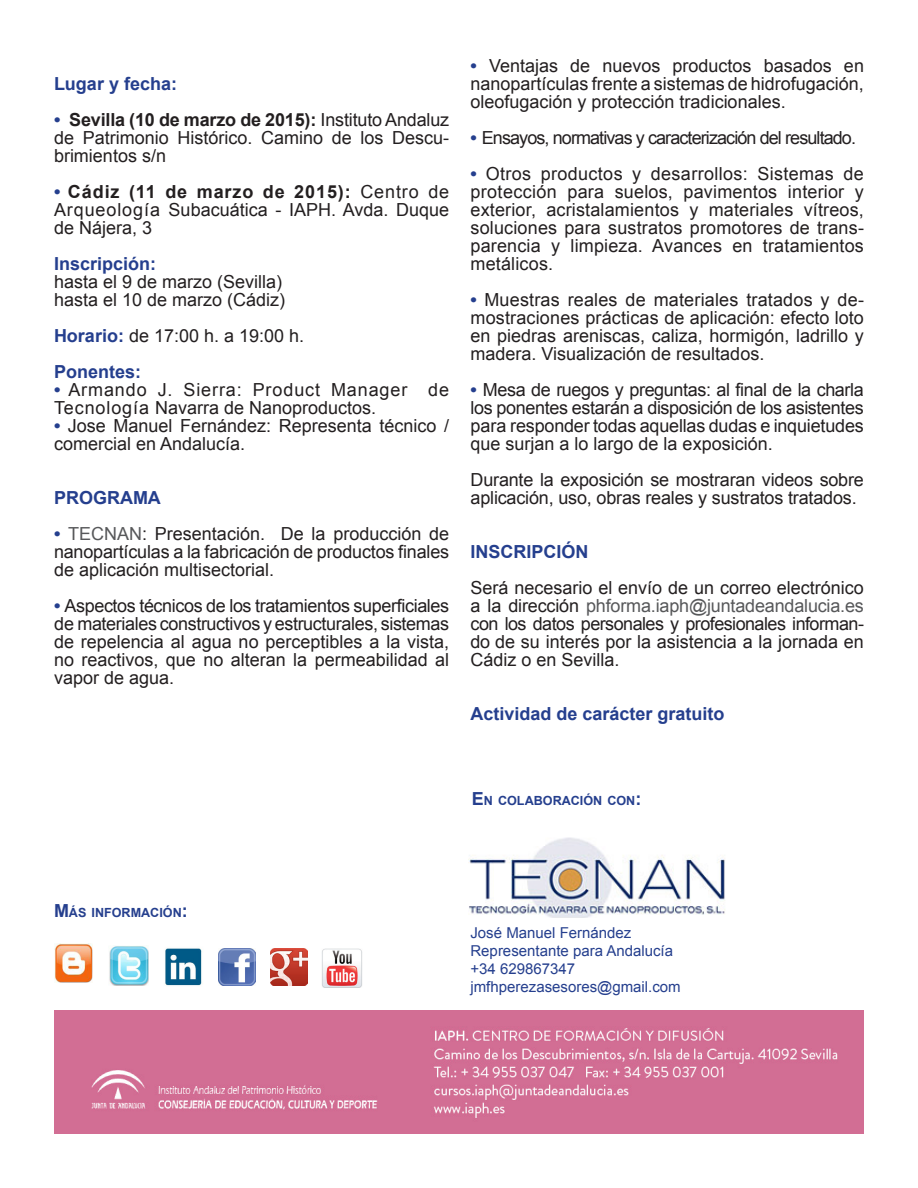
<style>
.page{position:relative;width:918px;height:1188px;background:#fff}
.page>*{position:absolute;margin:0;border:0;box-sizing:border-box;transform-origin:0 0}
.t1{font:18px/18px "Arial";color:#231f20;text-align:justify}
.t2{font:700 18px "Arial";color:#253f8e}
.t3{font:18px/18px "Arial";letter-spacing:.05em;color:#231f20}
.t4{font:18px "Arial";letter-spacing:-.05em;color:#231f20}
.t5{font:15px "Arial";color:#253f8e}
.t6{font:700 12.6px "Arial";color:#253f8e}
.s1{font-weight:700;color:#253f8e}
.s2{font-weight:700}
.s3{color:#57585a}
.s4{font-size:18px}
</style>
<div class="page">
<img style="left:54px;top:944px;width:39px;height:39px">
<img style="left:109px;top:945px;width:40px;height:40px">
<img style="left:165px;top:948px;width:37px;height:38px">
<img style="left:218px;top:948px;width:37px;height:37px">
<img style="left:271px;top:948px;width:37px;height:37px">
<img style="left:322px;top:948px;width:40px;height:40px">
<img style="left:54px;top:1011px;width:810px;height:123px">
<img style="left:468px;top:837px;width:257px;height:81px">
<p class="t2" style="left:54px;top:72px;width:125px">Lugar y fecha:</p>
<p class="t1" style="left:54px;top:111px;width:397px"><span class="s1">•</span> <span class="s2">Sevilla (10 de marzo de 2015):</span> Instituto Andaluz de Patrimonio Histórico. Camino de los Descu&shy;brimientos s/n</p>
<p class="t1" style="left:54px;top:183px;width:397px"><span class="s1">•</span> <span class="s2">Cádiz (11 de marzo de 2015):</span> Centro de Arqueología Subacuática - IAPH. Avda. Duque de Nájera, 3</p>
<p class="t2" style="left:54px;top:252px;width:104px">Inscripción:</p>
<p class="t1" style="left:54px;top:273px;width:230px">hasta el 9 de marzo (Sevilla)</p>
<p class="t1" style="left:54px;top:291px;width:233px">hasta el 10 de marzo (Cádiz)</p>
<p class="t1" style="left:54px;top:327px;width:252px"><span class="s1">Horario:</span> de 17:00 h. a 19:00 h.</p>
<p class="t2" style="left:54px;top:360px;width:89px">Ponentes:</p>
<p class="t3" style="left:54px;top:381px;width:397px"><span class="s1">•</span> Armando J. Sierra: Product Manager de<br>Tecnología Navarra de Nanoproductos.</p>
<p class="t1" style="left:54px;top:417px;width:397px"><span class="s1">•</span> Jose Manuel Fernández: Representa técnico / comercial en Andalucía.</p>
<p class="t2" style="left:54px;top:486px;width:108px">Programa</p>
<p class="t1" style="left:54px;top:525px;width:397px"><span class="s1">•</span> <span class="s3">TECNAN</span>: Presentación. De la producción de nanopartículas a la fabricación de productos finales de aplicación multisectorial.</p>
<p class="t1" style="left:54px;top:597px;width:397px"><span class="s1">•</span> Aspectos técnicos de los tratamientos superficiales de materiales constructivos y estructurales, sistemas de repelencia al agua no perceptibles a la vista, no reactivos, que no alteran la permeabilidad al vapor de agua.</p>
<p class="t1" style="left:471px;top:57px;width:395px"><span class="s1">•</span> Ventajas de nuevos productos basados en nanopartículas frente a sistemas de hidrofugación, oleofugación y protección tradicionales.</p>
<p class="t4" style="left:471px;top:126px;width:387px"><span class="s1">•</span> Ensayos, normativas y caracterización del resultado.</p>
<p class="t1" style="left:471px;top:165px;width:395px"><span class="s1">•</span> Otros productos y desarrollos: Sistemas de protección para suelos, pavimentos interior y exterior, acristalamientos y materiales vítreos, soluciones para sustratos promotores de trans&shy;parencia y limpieza. Avances en tratamientos metálicos.</p>
<p class="t1" style="left:471px;top:291px;width:395px"><span class="s1">•</span> Muestras reales de materiales tratados y de&shy;mostraciones prácticas de aplicación: efecto loto en piedras areniscas, caliza, hormigón, ladrillo y madera. Visualización de resultados.</p>
<p class="t1" style="left:471px;top:381px;width:395px"><span class="s1">•</span> Mesa de ruegos y preguntas: al final de la charla los ponentes estarán a disposición de los asistentes para responder todas aquellas dudas e inquietudes que surjan a lo largo de la exposición.</p>
<p class="t1" style="left:471px;top:471px;width:395px">Durante la exposición se mostraran videos sobre aplicación, uso, obras reales y sustratos tratados.</p>
<p class="t2" style="left:471px;top:540px;width:12px">INSCRIPCIÓN</p>
<p class="t1" style="left:471px;top:579px;width:395px">Será necesario el envío de un correo electrónico a la dirección <span class="s3">phforma.iaph@juntadeandalucia.es </span>con los datos personales y profesionales informan&shy;do de su interés por la asistencia a la jornada en Cádiz o en Sevilla.</p>
<p class="t2" style="left:471px;top:702px;width:256px">Actividad de carácter gratuito</p>
<p class="t6" style="left:472px;top:793px;width:171px"><span class="s4">E</span>n colaboración con<span class="s4">:</span></p>
<p class="t6" style="left:54px;top:905px;width:135px"><span class="s4">M</span>ás información<span class="s4">:</span></p>
<p class="t5" style="left:470px;top:923px;width:162px">José Manuel Fernández</p>
<p class="t5" style="left:470px;top:941px;width:204px">Representante para Andalucía</p>
<p class="t5" style="left:470px;top:959px;width:106px">+34 629867347</p>
<p class="t5" style="left:470px;top:977px;width:212px">jmfhperezasesores@gmail.com</p>
</div>
